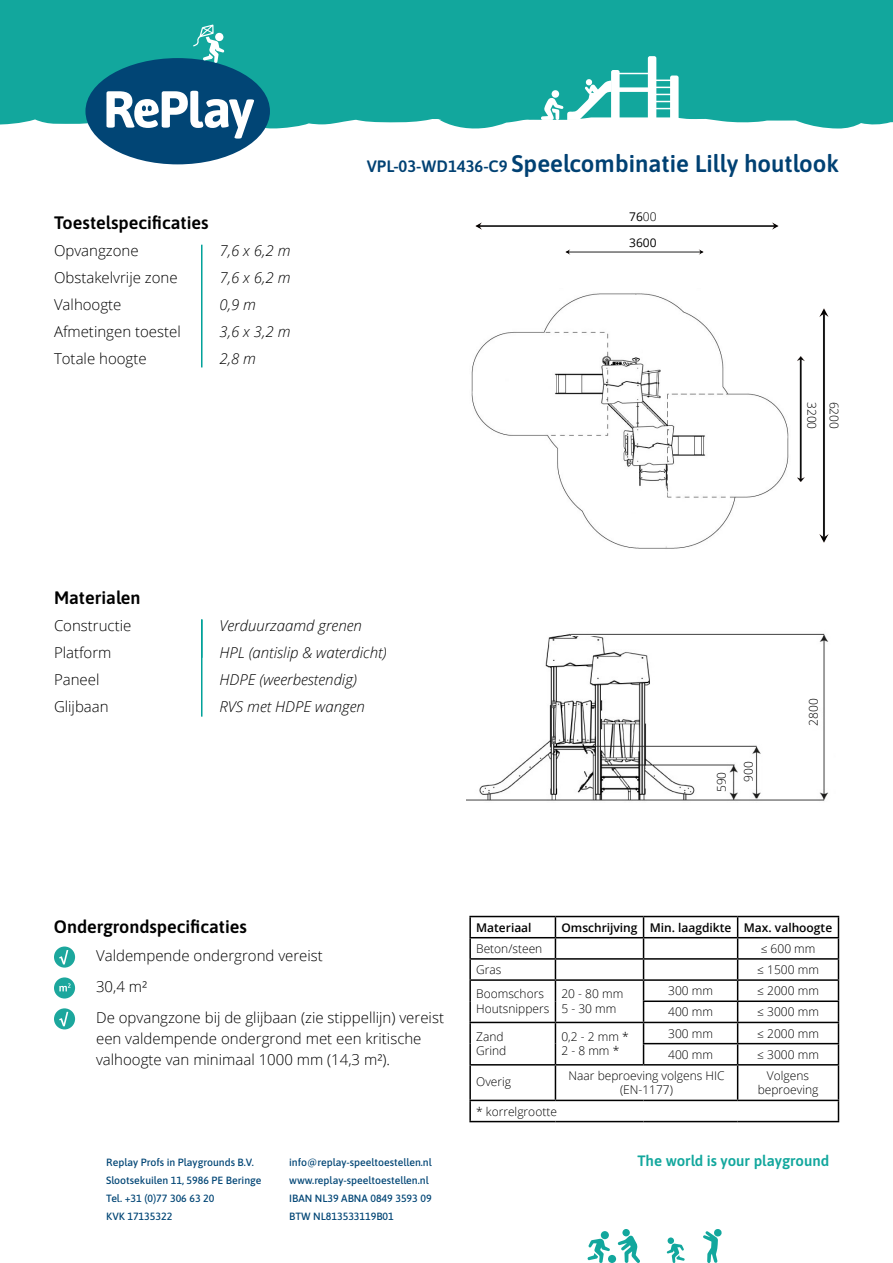
<style>
.page{position:relative;width:893px;height:1263px;background:#fff}
.page>*{position:absolute;margin:0;border:0;box-sizing:border-box;transform-origin:0 0}
.t1{font:600 24px "Asap";color:#004173}
.t2{font:600 18px "Asap";color:#000}
.t3{font:300 15px/27px "Open Sans";color:#000}
.t4{font:italic 300 15px "Open Sans";color:#000}
.t5{font:600 15px "Asap";color:#12a79d}
.t6{font:300 12px/14.4px "Open Sans";color:#000}
.t7{font:600 12px "Open Sans";color:#000}
.t8{font:12px "Open Sans";color:#000}
.t9{font:500 10.5px/18px "Asap";color:#014575}
.s1{font-size:16.5px}
.s2{font-weight:300}
</style>
<div class="page">
<hr style="left:469px;top:916px;width:86px;height:1px;background:#000">
<hr style="left:469px;top:917px;width:2px;height:20px;background:#000">
<hr style="left:555px;top:916px;width:88px;height:1px;background:#000">
<hr style="left:644px;top:916px;width:94px;height:1px;background:#000">
<hr style="left:738px;top:916px;width:101px;height:1px;background:#000">
<hr style="left:469px;top:937px;width:86px;height:1px;background:#000">
<hr style="left:469px;top:938px;width:2px;height:20px;background:#000">
<hr style="left:555px;top:937px;width:88px;height:1px;background:#000">
<hr style="left:644px;top:937px;width:94px;height:1px;background:#000">
<hr style="left:738px;top:937px;width:101px;height:1px;background:#000">
<hr style="left:469px;top:958px;width:86px;height:2px;background:#000">
<svg style="left:469px;top:960px;width:2px;height:19px"></svg>
<hr style="left:555px;top:958px;width:88px;height:2px;background:#000">
<hr style="left:644px;top:958px;width:94px;height:2px;background:#000">
<hr style="left:738px;top:958px;width:101px;height:2px;background:#000">
<hr style="left:469px;top:979px;width:86px;height:2px;background:#000">
<hr style="left:469px;top:981px;width:2px;height:20px;background:#000">
<hr style="left:555px;top:979px;width:88px;height:2px;background:#000">
<hr style="left:644px;top:979px;width:94px;height:2px;background:#000">
<hr style="left:738px;top:979px;width:101px;height:2px;background:#000">
<hr style="left:469px;top:1001px;width:2px;height:21px;background:#000">
<hr style="left:643px;top:1000px;width:95px;height:2px;background:#000">
<hr style="left:738px;top:1000px;width:101px;height:2px;background:#000">
<hr style="left:469px;top:1022px;width:86px;height:1px;background:#000">
<hr style="left:469px;top:1023px;width:2px;height:21px;background:#000">
<hr style="left:555px;top:1022px;width:88px;height:1px;background:#000">
<hr style="left:644px;top:1022px;width:94px;height:1px;background:#000">
<hr style="left:738px;top:1022px;width:101px;height:1px;background:#000">
<hr style="left:469px;top:1044px;width:2px;height:20px;background:#000">
<svg style="left:555px;top:917px;width:1px;height:147px"></svg>
<hr style="left:643px;top:1043px;width:95px;height:1px;background:#000">
<svg style="left:643px;top:917px;width:1px;height:147px"></svg>
<hr style="left:738px;top:1043px;width:101px;height:1px;background:#000">
<svg style="left:737px;top:917px;width:1px;height:147px"></svg>
<svg style="left:838px;top:917px;width:1px;height:147px"></svg>
<hr style="left:469px;top:1064px;width:86px;height:1px;background:#000">
<hr style="left:469px;top:1065px;width:2px;height:35px;background:#000">
<hr style="left:555px;top:1064px;width:88px;height:1px;background:#000">
<hr style="left:555px;top:1065px;width:1px;height:35px;background:#000">
<hr style="left:644px;top:1064px;width:94px;height:1px;background:#000">
<hr style="left:738px;top:1064px;width:101px;height:1px;background:#000">
<hr style="left:737px;top:1065px;width:1px;height:35px;background:#000">
<hr style="left:838px;top:1065px;width:1px;height:35px;background:#000">
<hr style="left:469px;top:1100px;width:86px;height:1px;background:#000">
<hr style="left:469px;top:1101px;width:2px;height:20px;background:#000">
<hr style="left:555px;top:1100px;width:88px;height:1px;background:#000">
<hr style="left:644px;top:1100px;width:94px;height:1px;background:#000">
<hr style="left:738px;top:1100px;width:101px;height:1px;background:#000">
<svg style="left:838px;top:1101px;width:1px;height:20px"></svg>
<hr style="left:469px;top:1121px;width:86px;height:1px;background:#000">
<hr style="left:555px;top:1121px;width:88px;height:1px;background:#000">
<hr style="left:644px;top:1121px;width:94px;height:1px;background:#000">
<hr style="left:738px;top:1121px;width:101px;height:1px;background:#000">
<hr style="left:201px;top:245px;width:1px;height:122px;background:#00a199">
<div style="left:54px;top:946px;width:21px;height:21px;background:#1ca79d;border-radius:50%"></div>
<svg style="left:59px;top:950px;width:9px;height:14px"></svg>
<div style="left:54px;top:977px;width:21px;height:21px;background:#1ca79d;border-radius:50%"></div>
<svg style="left:59px;top:983px;width:12px;height:8px"></svg>
<div style="left:0;top:0;width:893px;height:129px;background:#12a79d"></div>
<svg style="left:703px;top:1229px;width:18px;height:34px"></svg>
<div style="left:608px;top:1255px;width:8px;height:8px;background:#12a79d;border-radius:50%"></div>
<div style="left:601px;top:1231px;width:8px;height:8px;background:#12a79d;border-radius:50%"></div>
<svg style="left:587px;top:1238px;width:23px;height:25px"></svg>
<div style="left:668px;top:1237px;width:6px;height:7px;background:#12a79d;border-radius:50%"></div>
<svg style="left:667px;top:1243px;width:18px;height:20px"></svg>
<svg style="left:618px;top:1235px;width:22px;height:28px"></svg>
<div style="left:622px;top:1229px;width:8px;height:7px;background:#12a79d;border-radius:50%"></div>
<svg style="left:85px;top:24px;width:185px;height:140px"></svg>
<hr style="left:615px;top:73px;width:35px;height:1px;background:#fff">
<div style="left:615px;top:87px;width:35px;height:5px;background:#fff"></div>
<svg style="left:648px;top:56px;width:31px;height:64px"></svg>
<svg style="left:541px;top:70px;width:79px;height:50px"></svg>
<div style="left:552px;top:90px;width:7px;height:8px;background:#fff;border-radius:50%"></div>
<img style="left:466px;top:633px;width:363px;height:168px">
<img style="left:471px;top:293px;width:318px;height:256px">
<img style="left:820px;top:309px;width:8px;height:234px">
<img style="left:797px;top:357px;width:8px;height:124px">
<hr style="left:201px;top:619px;width:1px;height:98px;background:#00a199">
<img style="left:565px;top:249px;width:138px;height:6px">
<img style="left:475px;top:222px;width:303px;height:8px">
<div style="left:54px;top:1008px;width:21px;height:21px;background:#1ca79d;border-radius:50%"></div>
<svg style="left:59px;top:1012px;width:9px;height:14px"></svg>
<p class="t2" style="left:54px;top:210px;width:156px">Toestelspecificaties</p>
<p class="t3" style="left:54px;top:237px;width:128px">Opvangzone<br>Obstakelvrije zone<br>Valhoogte<br>Afmetingen toestel<br>Totale hoogte</p>
<p class="t4" style="left:220px;top:240px;width:72px">7,6 x 6,2 m</p>
<p class="t4" style="left:220px;top:267px;width:72px">7,6 x 6,2 m</p>
<p class="t4" style="left:220px;top:294px;width:38px">0,9 m</p>
<p class="t4" style="left:220px;top:321px;width:72px">3,6 x 3,2 m</p>
<p class="t4" style="left:220px;top:348px;width:38px">2,8 m</p>
<p class="t1" style="left:367px;top:147px;width:474px"><span class="s1">VPL-03-WD1436-C9</span> Speelcombinatie Lilly houtlook</p>
<p class="t8" style="left:629px;top:209px;width:29px">76<span class="s2">00</span></p>
<p class="t8" style="left:629px;top:235px;width:29px">3600</p>
<p class="t6" style="left:819px;top:402px;width:29px;rotate:90deg">3200</p>
<p class="t6" style="left:842px;top:401px;width:29px;rotate:90deg">6200</p>
<p class="t2" style="left:54px;top:585px;width:88px">Materialen</p>
<p class="t3" style="left:54px;top:612px;width:79px">Constructie</p>
<p class="t3" style="left:54px;top:639px;width:59px">Platform</p>
<p class="t3" style="left:54px;top:666px;width:47px">Paneel</p>
<p class="t3" style="left:54px;top:693px;width:56px">Glijbaan</p>
<p class="t4" style="left:220px;top:615px;width:144px">Verduurzaamd grenen</p>
<p class="t4" style="left:220px;top:642px;width:168px">HPL (antislip &amp; waterdicht)</p>
<p class="t4" style="left:220px;top:669px;width:139px">HDPE (weerbestendig)</p>
<p class="t4" style="left:220px;top:696px;width:147px">RVS met HDPE wangen</p>
<p class="t6" style="left:714px;top:792px;width:22px;rotate:-90deg">590</p>
<p class="t6" style="left:741px;top:782px;width:22px;rotate:-90deg">900</p>
<p class="t6" style="left:806px;top:726px;width:29px;rotate:-90deg">2800</p>
<p class="t2" style="left:54px;top:914px;width:195px">Ondergrondspecificaties</p>
<p class="t3" style="left:96px;top:942px;width:228px">Valdempende ondergrond vereist</p>
<p class="t3" style="left:96px;top:973px;width:53px">30,4 m²</p>
<p class="t3" style="left:96px;top:1007px;width:349px;line-height:21px">De opvangzone bij de glijbaan (zie stippellijn) vereist een valdempende ondergrond met een kritische valhoogte van minimaal 1000 mm (14,3 m²).</p>
<p class="t7" style="left:476px;top:919px;width:57px">Materiaal</p>
<p class="t7" style="left:561px;top:919px;width:272px">Omschrijving Min. laagdikte Max. valhoogte</p>
<p class="t6" style="left:476px;top:941px;width:68px">Beton/steen</p>
<p class="t6" style="left:761px;top:941px;width:56px">≤ 600 mm</p>
<p class="t6" style="left:476px;top:962px;width:27px">Gras</p>
<p class="t6" style="left:757px;top:962px;width:63px">≤ 1500 mm</p>
<p class="t6" style="left:476px;top:986px;width:75px">Boomschors<br>Houtsnippers</p>
<p class="t6" style="left:561px;top:986px;width:63px">20 - 80 mm<br>5 - 30 mm</p>
<p class="t6" style="left:668px;top:983px;width:46px">300 mm</p>
<p class="t6" style="left:757px;top:983px;width:63px">≤ 2000 mm</p>
<p class="t6" style="left:668px;top:1004px;width:46px">400 mm</p>
<p class="t6" style="left:757px;top:1004px;width:63px">≤ 3000 mm</p>
<p class="t6" style="left:476px;top:1029px;width:32px">Zand<br>Grind</p>
<p class="t6" style="left:561px;top:1029px;width:69px">0,2 - 2 mm *<br>2 - 8 mm *</p>
<p class="t6" style="left:668px;top:1026px;width:46px">300 mm</p>
<p class="t6" style="left:757px;top:1026px;width:63px">≤ 2000 mm</p>
<p class="t6" style="left:668px;top:1047px;width:46px">400 mm</p>
<p class="t6" style="left:757px;top:1047px;width:63px">≤ 3000 mm</p>
<p class="t6" style="left:476px;top:1074px;width:36px">Overig</p>
<p class="t6" style="left:568px;top:1068px;width:158px;text-align:center">Naar beproeving volgens HIC (EN-1177)</p>
<p class="t6" style="left:758px;top:1068px;width:62px;text-align:center">Volgens beproeving</p>
<p class="t6" style="left:476px;top:1104px;width:82px">* korrelgrootte</p>
<p class="t9" style="left:106px;top:1153px;width:157px">Replay Profs in Playgrounds B.V.<br>Slootsekuilen 11, 5986 PE Beringe<br>Tel. +31 (0)77 306 63 20<br>KVK 17135322</p>
<p class="t9" style="left:289px;top:1153px;width:144px">info@replay-speeltoestellen.nl www.replay-speeltoestellen.nl<br>IBAN NL39 ABNA 0849 3593 09<br>BTW NL813533119B01</p>
<p class="t5" style="left:638px;top:1151px;width:193px">The world is your playground</p>
</div>
